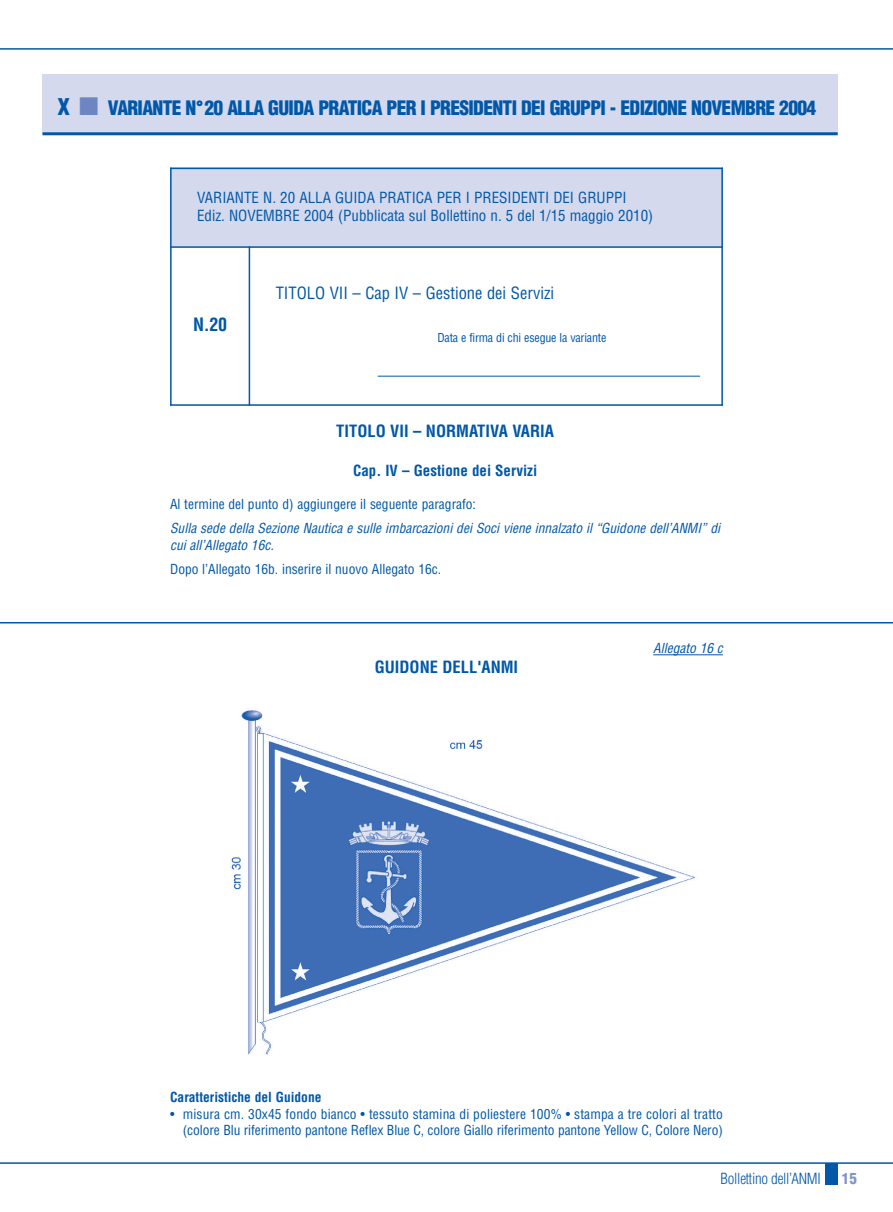
<style>
.page{position:relative;width:893px;height:1212px;background:#fff}
.page>*{position:absolute;margin:0;border:0;box-sizing:border-box;transform-origin:0 0}
.t1{font:900 condensed 19.5px "Helvetica";letter-spacing:-.035em;color:#0157a8}
.t2{font:700 condensed 18px "Helvetica";color:#0157a8}
.t3{font:700 condensed 16.5px "Helvetica";color:#0157a8}
.t4{font:condensed 16.5px "Helvetica";color:#0157a8}
.t5{font:condensed 15px/18px "Helvetica";color:#0157a8}
.t6{font:700 condensed 15px "Helvetica";color:#0157a8}
.t7{font:300 condensed 15px "Helvetica";letter-spacing:-.02em;color:#0157a8}
.t8{font:900 condensed 15px "Helvetica";color:#8295cb}
.t9{font:condensed 13.5px/16.5px "Helvetica";color:#0157a8;text-align:right}
.t10{font:italic condensed 13.5px/16.5px "Helvetica";color:#0157a8}
.t11{font:700 condensed 13.5px "Helvetica";color:#0157a8}
.t12{font:condensed 12px "Helvetica";letter-spacing:-.015em;color:#0157a8}
.s1{font-size:22.5px}
.s2{color:#6d86c3}
</style>
<div class="page">
<img style="left:231px;top:710px;width:464px;height:345px">
<hr style="left:0;top:48px;width:893px;height:2px;background:#0157a8">
<hr style="left:0;top:1162px;width:893px;height:2px;background:#0157a8">
<div style="left:825px;top:1163px;width:13px;height:21px;background:#0157a8"></div>
<hr style="left:653px;top:654px;width:70px;height:1px;background:#0157a8">
<div style="left:170px;top:168px;width:552px;height:79px;background:#d4d9ed"></div>
<hr style="left:378px;top:376px;width:322px;height:1px;background:#0157a8">
<hr style="left:170px;top:168px;width:2px;height:238px;background:#0157a8">
<hr style="left:249px;top:246px;width:1px;height:160px;background:#0157a8">
<hr style="left:721px;top:168px;width:2px;height:238px;background:#0157a8">
<hr style="left:170px;top:168px;width:553px;height:1px;background:#0157a8">
<hr style="left:170px;top:246px;width:553px;height:2px;background:#0157a8">
<hr style="left:170px;top:404px;width:553px;height:2px;background:#0157a8">
<div style="left:43px;top:74px;width:795px;height:60px;background:#d4d9ed"></div>
<hr style="left:43px;top:132px;width:795px;height:3px;background:#0157a8">
<hr style="left:0;top:622px;width:893px;height:1px;background:#0157a8">
<h1 class="t1" style="left:58px;top:101px;width:760px"><span class="s1">X</span> <span class="s2">■</span> VARIANTE N°20 ALLA GUIDA PRATICA PER I PRESIDENTI DEI GRUPPI - EDIZIONE NOVEMBRE 2004</h1>
<p class="t5" style="left:197px;top:190px;width:458px">VARIANTE N. 20 ALLA GUIDA PRATICA PER I PRESIDENTI DEI GRUPPI<br>Ediz. NOVEMBRE 2004 (Pubblicata sul Bollettino n. 5 del 1/15 maggio 2010)</p>
<h2 class="t2" style="left:193px;top:318px;width:36px">N.20</h2>
<p class="t4" style="left:276px;top:286px;width:280px">TITOLO VII – Cap IV – Gestione dei Servizi</p>
<p class="t12" style="left:437px;top:333px;width:170px">Data e firma di chi esegue la variante</p>
<p class="t3" style="left:336px;top:425px;width:219px">TITOLO VII – NORMATIVA VARIA</p>
<p class="t6" style="left:353px;top:465px;width:186px">Cap. IV – Gestione dei Servizi</p>
<p class="t9" style="left:170px;top:497px;width:307px">Al termine del punto d) aggiungere il seguente paragrafo:</p>
<p class="t10" style="left:170px;top:521px;width:554px">Sulla sede della Sezione Nautica e sulle imbarcazioni dei Soci viene innalzato il “Guidone dell’ANMI” di cui all’Allegato 16c.</p>
<p class="t9" style="left:170px;top:562px;width:273px">Dopo l’Allegato 16b. inserire il nuovo Allegato 16c.</p>
<p class="t3" style="left:375px;top:660px;width:145px">GUIDONE DELL'ANMI</p>
<p class="t10" style="left:653px;top:641px;width:74px">Allegato 16 c</p>
<p class="t11" style="left:170px;top:1092px;width:153px">Caratteristiche del Guidone</p>
<p class="t9" style="left:170px;top:1106px;width:554px">• misura cm. 30x45 fondo bianco • tessuto stamina di poliestere 100% • stampa a tre colori al tratto (colore Blu riferimento pantone Reflex Blue C, colore Giallo riferimento pantone Yellow C, Colore Nero)</p>
<p class="t7" style="left:721px;top:1172px;width:102px">Bollettino dell’ANMI</p>
<p class="t8" style="left:842px;top:1173px;width:16px">15</p>
</div>
